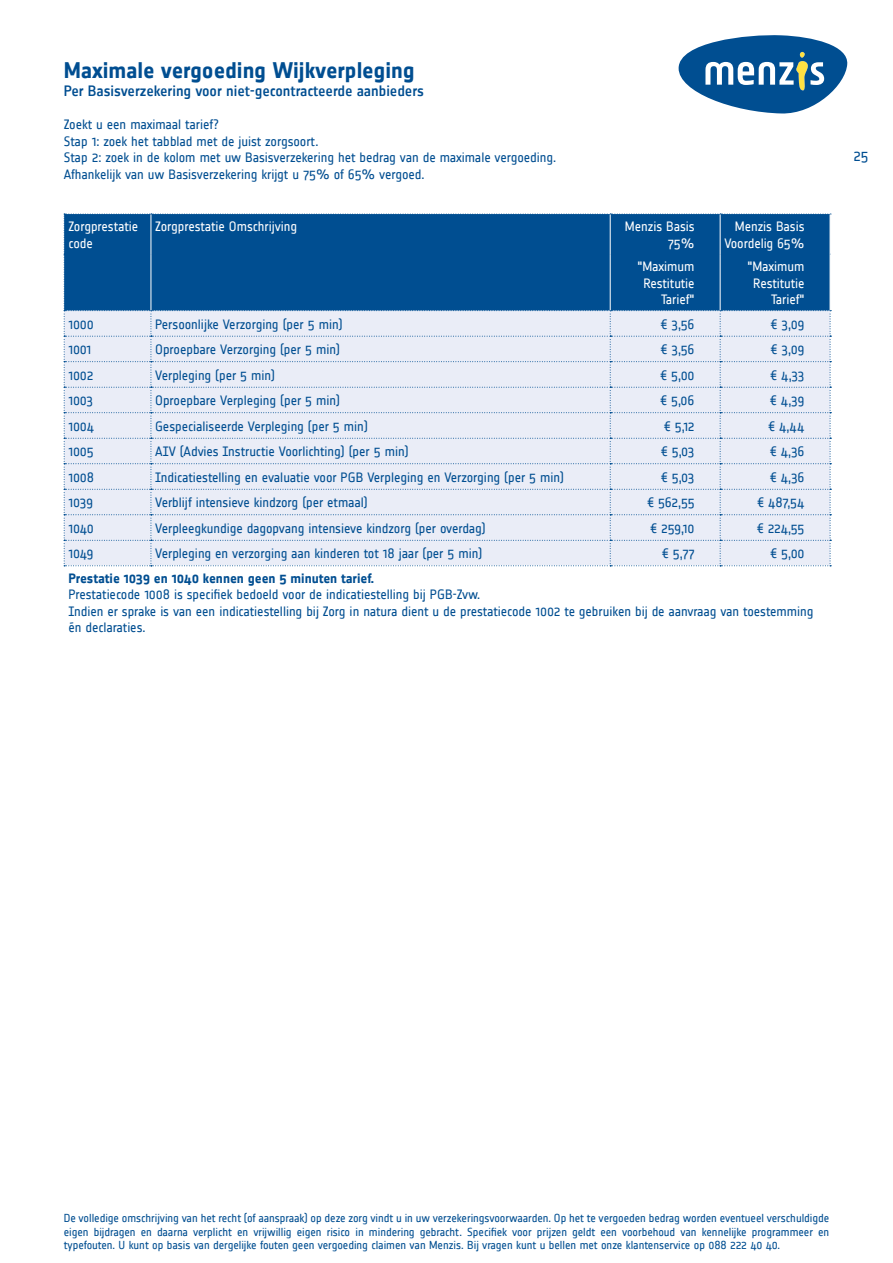
<style>
.page{position:relative;width:893px;height:1263px;background:#fff}
.page>*{position:absolute;margin:0;border:0;box-sizing:border-box;transform-origin:0 0}
.Titel_inhoud{font:700 22.5px "Notes";letter-spacing:-.005em;color:#004e91}
.Subtitel{font:500 15px "Notes";letter-spacing:-.005em;color:#004e91}
.t1{font:15px "Notes";color:#004e91}
.Tekst{font:13.5px/16.5px "Notes";letter-spacing:-.005em;color:#004e91}
.t2{font:13.5px/16.5px "Notes";letter-spacing:-.005em;color:#fff;text-align:right}
.t3{font:700 13.5px "Notes";letter-spacing:-.005em;color:#004e91}
.t4{font:11.55px/13.8px "Notes";letter-spacing:-.005em;color:#004e91;text-align:justify}
</style>
<div class="page">
<svg style="left:679px;top:35px;width:168px;height:78px"></svg>
<svg style="left:64px;top:214px;width:767px;height:352px;background:#a7bfda"></svg>
<hr style="left:151px;top:214px;width:1px;height:40px;background:#fff">
<hr style="left:610px;top:214px;width:1px;height:40px;background:#fff">
<hr style="left:720px;top:214px;width:1px;height:40px;background:#fff">
<hr style="left:830px;top:214px;width:1px;height:40px;background:#fff">
<hr style="left:151px;top:254px;width:1px;height:56px;background:#fff">
<hr style="left:610px;top:254px;width:1px;height:56px;background:#fff">
<hr style="left:720px;top:254px;width:1px;height:56px;background:#fff">
<hr style="left:830px;top:254px;width:1px;height:56px;background:#fff">
<p class="Titel_inhoud" style="left:64px;top:58px;width:352px">Maximale vergoeding Wijkverpleging</p>
<p class="Subtitel" style="left:64px;top:83px;width:362px">Per Basisverzekering voor niet-gecontracteerde aanbieders</p>
<p class="Tekst" style="left:64px;top:117px;width:157px">Zoekt u een maximaal tarief?</p>
<p class="Tekst" style="left:64px;top:133px;width:256px">Stap 1: zoek het tabblad met de juist zorgsoort.</p>
<p class="Tekst" style="left:64px;top:150px;width:494px">Stap 2: zoek in de kolom met uw Basisverzekering het bedrag van de maximale vergoeding.</p>
<p class="Tekst" style="left:64px;top:166px;width:362px">Afhankelijk van uw Basisverzekering krijgt u 75% of 65% vergoed.</p>
<p class="t2" style="left:68px;top:218px;width:71px;text-align:left">Zorgprestatie code</p>
<p class="t2" style="left:155px;top:218px;width:143px">Zorgprestatie Omschrijving</p>
<p class="t2" style="left:625px;top:218px;width:71px">Menzis Basis<br>75%</p>
<p class="t2" style="left:724px;top:218px;width:82px">Menzis Basis<br>Voordelig 65%</p>
<p class="t2" style="left:637px;top:258px;width:59px">"Maximum<br>Restitutie<br>Tarief"</p>
<p class="t2" style="left:747px;top:258px;width:59px">"Maximum<br>Restitutie<br>Tarief"</p>
<p class="Tekst" style="left:68px;top:316px;width:27px">1000</p>
<p class="Tekst" style="left:155px;top:316px;width:189px">Persoonlijke Verzorging (per 5 min)</p>
<p class="Tekst" style="left:660px;top:316px;width:36px">€ 3,56</p>
<p class="Tekst" style="left:770px;top:316px;width:36px">€ 3,09</p>
<p class="Tekst" style="left:68px;top:341px;width:24px">1001</p>
<p class="Tekst" style="left:155px;top:341px;width:186px">Oproepbare Verzorging (per 5 min)</p>
<p class="Tekst" style="left:660px;top:341px;width:36px">€ 3,56</p>
<p class="Tekst" style="left:770px;top:341px;width:36px">€ 3,09</p>
<p class="Tekst" style="left:68px;top:367px;width:26px">1002</p>
<p class="Tekst" style="left:155px;top:367px;width:121px">Verpleging (per 5 min)</p>
<p class="Tekst" style="left:660px;top:367px;width:36px">€ 5,00</p>
<p class="Tekst" style="left:770px;top:367px;width:36px">€ 4,33</p>
<p class="Tekst" style="left:68px;top:392px;width:26px">1003</p>
<p class="Tekst" style="left:155px;top:392px;width:186px">Oproepbare Verpleging (per 5 min)</p>
<p class="Tekst" style="left:660px;top:392px;width:36px">€ 5,06</p>
<p class="Tekst" style="left:770px;top:392px;width:36px">€ 4,39</p>
<p class="Tekst" style="left:68px;top:418px;width:27px">1004</p>
<p class="Tekst" style="left:155px;top:418px;width:214px">Gespecialiseerde Verpleging (per 5 min)</p>
<p class="Tekst" style="left:664px;top:418px;width:32px">€ 5,12</p>
<p class="Tekst" style="left:768px;top:418px;width:38px">€ 4,44</p>
<p class="Tekst" style="left:68px;top:444px;width:27px">1005</p>
<p class="Tekst" style="left:155px;top:444px;width:255px">AIV (Advies Instructie Voorlichting) (per 5 min)</p>
<p class="Tekst" style="left:661px;top:444px;width:35px">€ 5,03</p>
<p class="Tekst" style="left:770px;top:444px;width:36px">€ 4,36</p>
<p class="Tekst" style="left:68px;top:469px;width:27px">1008</p>
<p class="Tekst" style="left:155px;top:469px;width:410px">Indicatiestelling en evaluatie voor PGB Verpleging en Verzorging (per 5 min)</p>
<p class="Tekst" style="left:661px;top:469px;width:35px">€ 5,03</p>
<p class="Tekst" style="left:770px;top:469px;width:36px">€ 4,36</p>
<p class="Tekst" style="left:68px;top:495px;width:26px">1039</p>
<p class="Tekst" style="left:155px;top:495px;width:214px">Verblijf intensieve kindzorg (per etmaal)</p>
<p class="Tekst" style="left:647px;top:495px;width:49px">€ 562,55</p>
<p class="Tekst" style="left:757px;top:495px;width:49px">€ 487,54</p>
<p class="Tekst" style="left:68px;top:520px;width:27px">1040</p>
<p class="Tekst" style="left:155px;top:520px;width:332px">Verpleegkundige dagopvang intensieve kindzorg (per overdag)</p>
<p class="Tekst" style="left:650px;top:520px;width:46px">€ 259,10</p>
<p class="Tekst" style="left:757px;top:520px;width:49px">€ 224,55</p>
<p class="Tekst" style="left:68px;top:546px;width:27px">1049</p>
<p class="Tekst" style="left:155px;top:546px;width:329px">Verpleging en verzorging aan kinderen tot 18 jaar (per 5 min)</p>
<p class="Tekst" style="left:662px;top:546px;width:34px">€ 5,77</p>
<p class="Tekst" style="left:770px;top:546px;width:36px">€ 5,00</p>
<p class="t3" style="left:68px;top:571px;width:307px">Prestatie 1039 en 1040 kennen geen 5 minuten tarief.</p>
<p class="Tekst" style="left:68px;top:587px;width:413px">Prestatiecode 1008 is specifiek bedoeld voor de indicatiestelling bij PGB-Zvw.</p>
<p class="Tekst" style="left:68px;top:603px;width:747px">Indien er sprake is van een indicatiestelling bij Zorg in natura dient u de prestatiecode 1002 te gebruiken bij de aanvraag van toestemming én declaraties.</p>
<p class="t1" style="left:854px;top:148px;width:16px">25</p>
<p class="t4" style="left:64px;top:1211px;width:767px">De volledige omschrijving van het recht (of aanspraak) op deze zorg vindt u in uw verzekeringsvoorwaarden. Op het te vergoeden bedrag worden eventueel verschuldigde eigen bijdragen en daarna verplicht en vrijwillig eigen risico in mindering gebracht. Specifiek voor prijzen geldt een voorbehoud van kennelijke programmeer en typefouten. U kunt op basis van dergelijke fouten geen vergoeding claimen van Menzis. Bij vragen kunt u bellen met onze klantenservice op 088 222 40 40.</p>
</div>
